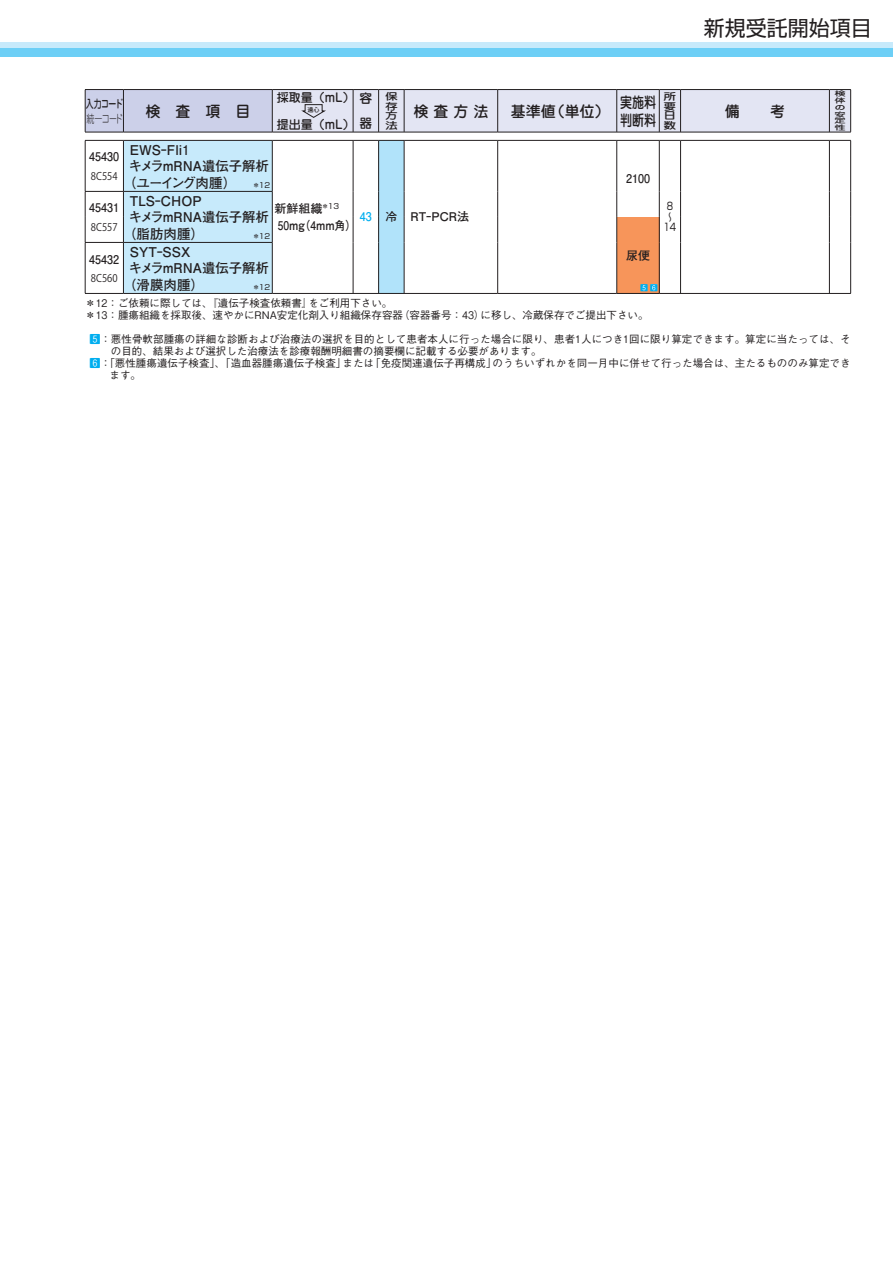
<style>
.page{position:relative;width:893px;height:1263px;background:#fff}
.page>*{position:absolute;margin:0;border:0;box-sizing:border-box;transform-origin:0 0}
.t1{font:21px "Shin Go Pro Regular 90 msp RKSJ H";color:#231f20}
.t2{font:15px "Jun 34 Pro Medium 90 msp RKSJ H";color:#231f20}
.t3{font:15px/18px "Jun 34 Pro Medium 90 msp RKSJ H";color:#231f20;scale:.8 1}
.t4{font:13.5px "Futo Go B101 Pro Bold 90 msp RKSJ H";color:#231f20}
.t5{font:13.5px "Futo Go B101 Pro Bold 90 msp RKSJ H";letter-spacing:-.11em;color:#231f20}
.t6{font:12px/16.5px "Futo Go B101 Pro Bold 90 msp RKSJ H";color:#231f20}
.t7{font:12px "Futo Go B101 Pro Bold 90 msp RKSJ H";color:#231f20;scale:.9 1}
.t8{font:12px/26.2px "Jun 34 Pro Medium 90 msp RKSJ H";color:#231f20}
.t9{font:11.25px "Jun 34 Pro Medium 90 msp RKSJ H";letter-spacing:-.05em;color:#231f20;scale:.7 1}
.t10{font:11.25px "Jun 101 Pro Light 90 msp RKSJ H";letter-spacing:-.06em;color:#231f20;scale:.7 1}
.t11{font:10.5px/12px "Gothic BBB Pro Medium 90 msp RKSJ H";color:#231f20}
.t12{font:10.5px "Koz Go Pro Regular 90 msp RKSJ H";color:#231f20;scale:.9 1}
.t13{font:10.5px "Shin Go Pro Regular 90 msp RKSJ H";color:#231f20;scale:.8 1}
.t14{font:10.5px "Shin Go Pro Regular 90 msp RKSJ V";color:#231f20}
.t15{font:9.6px/9.6px "Jun 34 Pro Medium 90 msp RKSJ V";color:#231f20;text-align:justify;scale:1.33 1}
.t16{font:7.5px "Shin Go Pro Regular 90 msp RKSJ H";color:#231f20}
.t17{font:6.75px/6.8px "Jun 34 Pro Medium 90 msp RKSJ V";color:#231f20;text-align:justify;scale:1.67 1}
.t18{font:6px "Jun 34 Pro Medium 90 msp RKSJ H";color:#231f20}
.s1{font-family:"Jun 34 Pro Medium 90 msp RKSJ V";font-size:12.75px}
.s2{font-family:"Shin Go Pro Regular 90 msp RKSJ H";font-size:7.5px}
.s3{color:#00aeef}
</style>
<div class="page">
<div style="left:0;top:43px;width:893px;height:5px;background:#c7eafb"></div>
<div style="left:0;top:48px;width:893px;height:8px;background:#6dcff6"></div>
<div style="left:379px;top:140px;width:25px;height:153px;background:#b1e3fa"></div>
<div style="left:617px;top:217px;width:42px;height:76px;background:#f7955a"></div>
<hr style="left:85px;top:140px;width:38px;height:1px;background:#231f20">
<hr style="left:85px;top:141px;width:1px;height:50px;background:#231f20">
<hr style="left:272px;top:140px;width:81px;height:1px;background:#231f20">
<hr style="left:353px;top:141px;width:1px;height:50px;background:#231f20">
<hr style="left:404px;top:140px;width:94px;height:1px;background:#231f20">
<hr style="left:498px;top:140px;width:119px;height:1px;background:#231f20">
<hr style="left:497px;top:141px;width:1px;height:50px;background:#231f20">
<hr style="left:617px;top:140px;width:42px;height:1px;background:#231f20">
<hr style="left:616px;top:141px;width:1px;height:50px;background:#231f20">
<svg style="left:659px;top:140px;width:21px;height:1px"></svg>
<hr style="left:659px;top:141px;width:1px;height:50px;background:#231f20">
<hr style="left:680px;top:140px;width:149px;height:1px;background:#231f20">
<hr style="left:680px;top:141px;width:1px;height:50px;background:#231f20">
<svg style="left:829px;top:140px;width:22px;height:1px"></svg>
<hr style="left:829px;top:141px;width:1px;height:50px;background:#231f20">
<hr style="left:850px;top:141px;width:1px;height:50px;background:#231f20">
<hr style="left:85px;top:191px;width:38px;height:1px;background:#231f20">
<svg style="left:85px;top:192px;width:1px;height:50px"></svg>
<div style="left:123px;top:140px;width:150px;height:153px;background:#c7eafb"></div>
<svg style="left:353px;top:191px;width:1px;height:51px"></svg>
<svg style="left:497px;top:191px;width:1px;height:51px"></svg>
<svg style="left:616px;top:191px;width:1px;height:51px"></svg>
<svg style="left:659px;top:191px;width:1px;height:51px"></svg>
<svg style="left:680px;top:191px;width:1px;height:51px"></svg>
<svg style="left:829px;top:191px;width:1px;height:51px"></svg>
<svg style="left:850px;top:191px;width:1px;height:51px"></svg>
<hr style="left:85px;top:242px;width:38px;height:1px;background:#231f20">
<hr style="left:85px;top:243px;width:1px;height:50px;background:#231f20">
<hr style="left:123px;top:242px;width:149px;height:1px;background:#231f20">
<hr style="left:123px;top:243px;width:1px;height:50px;background:#231f20">
<hr style="left:272px;top:243px;width:1px;height:50px;background:#231f20">
<hr style="left:353px;top:242px;width:1px;height:51px;background:#231f20">
<hr style="left:497px;top:242px;width:1px;height:51px;background:#231f20">
<hr style="left:616px;top:242px;width:1px;height:51px;background:#231f20">
<hr style="left:659px;top:242px;width:1px;height:51px;background:#231f20">
<hr style="left:680px;top:242px;width:1px;height:51px;background:#231f20">
<hr style="left:829px;top:242px;width:1px;height:51px;background:#231f20">
<hr style="left:850px;top:242px;width:1px;height:51px;background:#231f20">
<hr style="left:617px;top:293px;width:42px;height:1px;background:#231f20">
<svg style="left:353px;top:140px;width:51px;height:1px"></svg>
<hr style="left:378px;top:141px;width:1px;height:50px;background:#231f20">
<hr style="left:404px;top:141px;width:1px;height:50px;background:#231f20">
<svg style="left:378px;top:191px;width:1px;height:51px"></svg>
<svg style="left:404px;top:191px;width:1px;height:51px"></svg>
<hr style="left:378px;top:242px;width:1px;height:51px;background:#231f20">
<hr style="left:404px;top:242px;width:1px;height:51px;background:#231f20">
<hr style="left:85px;top:293px;width:38px;height:1px;background:#231f20">
<hr style="left:123px;top:293px;width:149px;height:1px;background:#231f20">
<hr style="left:272px;top:293px;width:226px;height:1px;background:#231f20">
<hr style="left:498px;top:293px;width:119px;height:1px;background:#231f20">
<hr style="left:659px;top:293px;width:192px;height:1px;background:#231f20">
<svg style="left:640px;top:284px;width:17px;height:7px"></svg>
<hr style="left:85px;top:132px;width:38px;height:1px;background:#231f20">
<hr style="left:123px;top:132px;width:149px;height:1px;background:#231f20">
<hr style="left:272px;top:132px;width:226px;height:1px;background:#231f20">
<hr style="left:498px;top:132px;width:353px;height:1px;background:#231f20">
<svg style="left:85px;top:89px;width:766px;height:43px;background:#d4d6e6"></svg>
<p class="t9" style="left:86px;top:99px;width:55px">入力コード</p>
<p class="t10" style="left:86px;top:114px;width:54px">統一コード</p>
<h1 class="t1" style="left:704px;top:20px;width:170px">新規受託開始項目</h1>
<h2 class="t2" style="left:145px;top:105px;width:106px">検　査　項　目</h2>
<p class="t8" style="left:277px;top:86px;width:97px">採取量（mL）<span class="s1">容</span>提出量（mL）<span class="s1">器</span></p>
<p class="t15" style="left:385px;top:93px;width:11px">保存方法</p>
<h2 class="t2" style="left:413px;top:105px;width:76px">検 査 方 法</h2>
<h2 class="t2" style="left:511px;top:105px;width:101px">基準値（単位）</h2>
<h2 class="t3" style="left:620px;top:95px;width:46px">実施料判断料</h2>
<p class="t15" style="left:663px;top:93px;width:11px;text-align:left">所要日数</p>
<h2 class="t2" style="left:725px;top:105px;width:61px">備　　考</h2>
<p class="t18" style="left:308px;top:107px;width:13px">遠心</p>
<p class="t17" style="left:834px;top:91px;width:8px">検体の安定性</p>
<p class="t7" style="left:89px;top:152px;width:35px">45430</p>
<p class="t12" style="left:91px;top:172px;width:31px">8C554</p>
<p class="t7" style="left:89px;top:203px;width:35px">45431</p>
<p class="t12" style="left:91px;top:223px;width:31px">8C557</p>
<p class="t4" style="left:130px;top:144px;width:61px">EWS－Fli1</p>
<p class="t4" style="left:129px;top:161px;width:141px">キメラmRNA遺伝子解析</p>
<p class="t5" style="left:123px;top:177px;width:149px">（ユーイング肉腫） <span class="s2">＊12</span></p>
<p class="t4" style="left:130px;top:195px;width:73px">TLS－CHOP</p>
<p class="t4" style="left:129px;top:212px;width:141px">キメラmRNA遺伝子解析</p>
<p class="t4" style="left:123px;top:228px;width:83px">（脂肪肉腫）</p>
<p class="t16" style="left:252px;top:234px;width:19px">＊12</p>
<p class="t6" style="left:274px;top:202px;width:84px">新鮮組織<sup>＊13<br></sup>50mg（4mm角）</p>
<p class="t6" style="left:360px;top:210px;width:111px"><span class="s3">43</span> 冷 RT－PCR法</p>
<p class="t7" style="left:626px;top:174px;width:28px">2100</p>
<p class="t13" style="left:667px;top:203px;width:9px">8</p>
<p class="t14" style="left:665px;top:213px;width:8px">〜</p>
<p class="t13" style="left:663px;top:224px;width:17px">14</p>
<p class="t4" style="left:130px;top:246px;width:62px">SYT－SSX</p>
<p class="t4" style="left:129px;top:263px;width:141px">キメラmRNA遺伝子解析</p>
<p class="t4" style="left:123px;top:279px;width:83px">（滑膜肉腫）</p>
<p class="t16" style="left:252px;top:285px;width:19px">＊12</p>
<p class="t11" style="left:85px;top:298px;width:565px">＊12：ご依頼に際しては、『遺伝子検査依頼書』をご利用下さい。<br>＊13：腫瘍組織を採取後、速やかにRNA安定化剤入り組織保存容器（容器番号：43）に移し、冷蔵保存でご提出下さい。</p>
<p class="t11" style="left:90px;top:334px;width:762px"><span class="s3">5</span>： 悪性骨軟部腫瘍の詳細な診断および治療法の選択を目的として患者本人に行った場合に限り、患者1人につき1回に限り算定できます。算定に当たっては、そ</p>
<p class="t11" style="left:111px;top:346px;width:432px">の目的、結果および選択した治療法を診療報酬明細書の摘要欄に記載する必要があります。</p>
<p class="t11" style="left:90px;top:358px;width:762px"><span class="s3">6</span>： 「悪性腫瘍遺伝子検査」、「造血器腫瘍遺伝子検査」または「免疫関連遺伝子再構成」のうちいずれかを同一月中に併せて行った場合は、主たるもののみ算定でき</p>
<p class="t11" style="left:110px;top:370px;width:33px">ます。</p>
<p class="t7" style="left:89px;top:254px;width:35px">45432</p>
<p class="t6" style="left:626px;top:249px;width:25px">尿便</p>
<p class="t12" style="left:91px;top:274px;width:31px">8C560</p>
</div>
